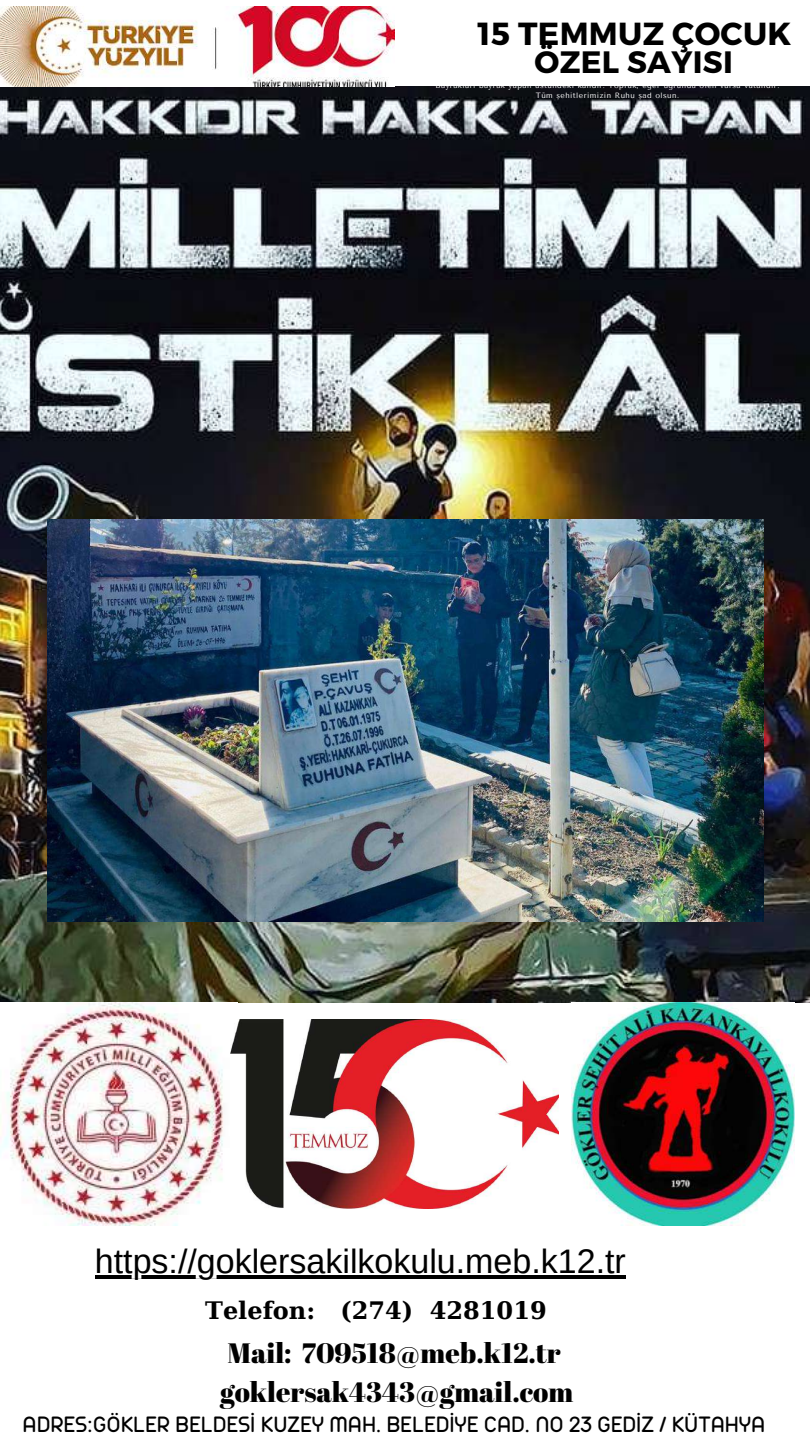
<style>
.page{position:relative;width:810px;height:1441px;background:#fff}
.page>*{position:absolute;margin:0;border:0;box-sizing:border-box;transform-origin:0 0}
.t1{font:34px "Arimo";color:#000}
.t2{font:700 31.9px "Montserrat";letter-spacing:.01em;color:#000}
.t3{font:700 30.9px "Montserrat";letter-spacing:.01em;color:#000}
.t4{font:28px/39px "Abril Fatface";color:#000}
.t5{font:24px "Arista Pro";color:#000}
.t6{font:700 24px "DejaVu Serif";color:#000}
.t7{font:7.6px/10.2px "Tenor Sans";letter-spacing:.06em;color:#fff;text-align:center}
</style>
<div class="page">
<img style="left:0;top:87px;width:810px;height:915px">
<img style="left:0;top:7px;width:394px;height:80px">
<img style="left:572px;top:1002px;width:223px;height:223px">
<img style="left:0;top:1002px;width:224px;height:223px">
<img style="left:230px;top:1019px;width:329px;height:189px">
<img style="left:47px;top:519px;width:716px;height:402px">
<hr style="left:95px;top:1274px;width:531px;height:3px;background:#000">
<h2 class="t2" style="left:478px;top:13px;width:315px">15 TEMMUZ ÇOCUK</h2>
<h3 class="t3" style="left:534px;top:42px;width:200px">ÖZEL SAYISI</h3>
<p class="t7" style="left:436px;top:81px;width:345px">Bayrakları bayrak yapan üstündeki kandır. Toprak, eğer uğrunda ölen varsa vatandır.<br>Tüm şehitlerimizin Ruhu şad olsun.</p>
<h1 class="t1" style="left:95px;top:1241px;width:532px">https://goklersakilkokulu.meb.k12.tr</h1>
<h3 class="t6" style="left:205px;top:1296px;width:343px">Telefon: (274) 4281019</h3>
<h3 class="t4" style="left:220px;top:1332px;width:355px">Mail: 709518@meb.k12.tr goklersak4343@gmail.com</h3>
<h3 class="t5" style="left:23px;top:1415px;width:744px">ADRES:GÖKLER BELDESİ KUZEY MAH. BELEDİYE CAD. NO 23 GEDİZ / KÜTAHYA</h3>
</div>
